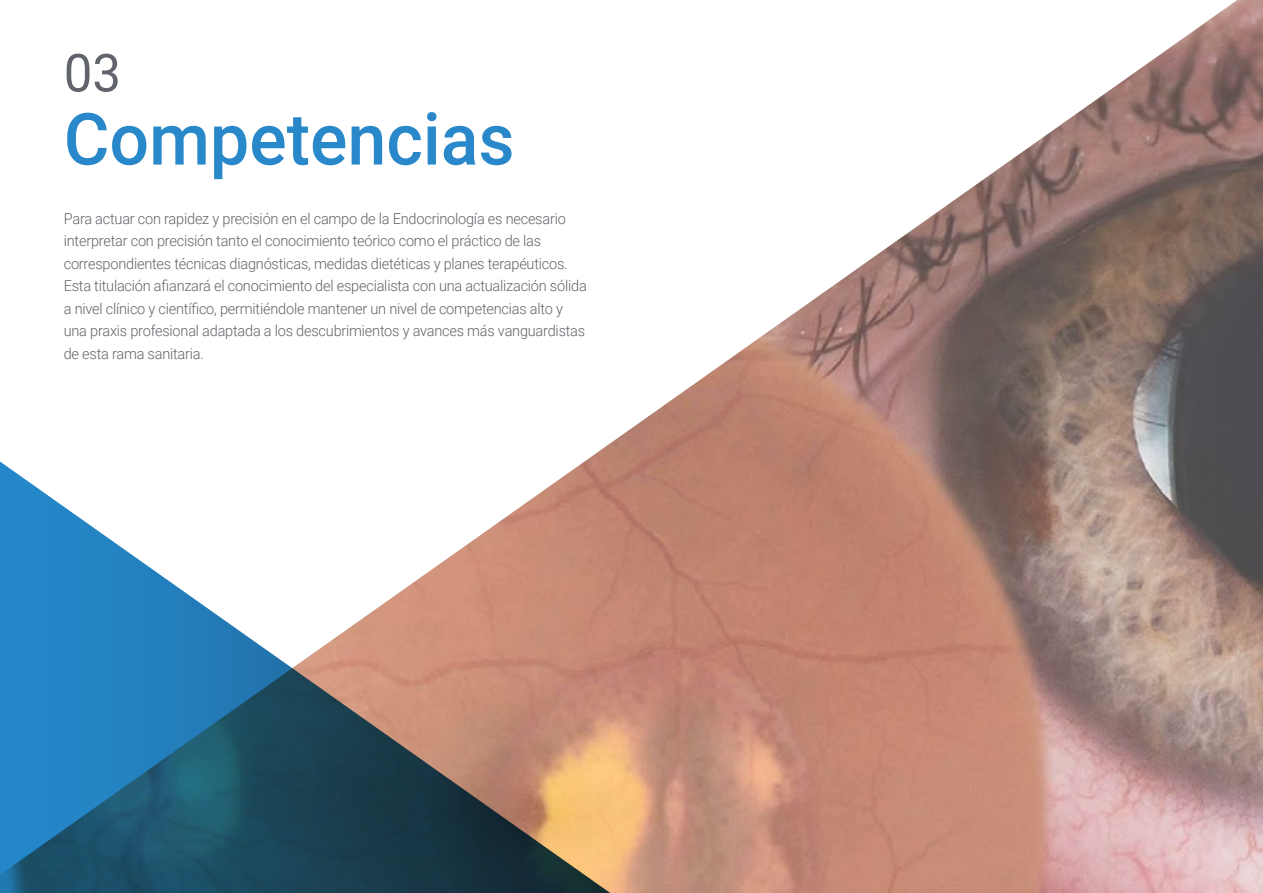
<style>
.page{position:relative;width:1263px;height:893px;background:#fff}
.page>*{position:absolute;margin:0;border:0;box-sizing:border-box;transform-origin:0 0}
.t1{font:500 72px "Roboto";color:#2988c9}
.t2{font:52.5px "Roboto";color:#61646a}
.t3{font:300 15px/22.5px "Roboto";letter-spacing:-.015em;color:#61646a}
</style>
<div class="page">
<img style="left:606px;top:0;width:657px;height:893px">
<svg style="left:0;top:446px;width:640px;height:447px"></svg>
<h2 class="t2" style="left:64px;top:36px;width:59px">03</h2>
<h1 class="t1" style="left:64px;top:89px;width:452px">Competencias</h1>
<p class="t3" style="left:64px;top:207px;width:524px">Para actuar con rapidez y precisión en el campo de la Endocrinología es necesario interpretar con precisión tanto el conocimiento teórico como el práctico de las correspondientes técnicas diagnósticas, medidas dietéticas y planes terapéuticos.<br>Esta titulación afianzará el conocimiento del especialista con una actualización sólida a nivel clínico y científico, permitiéndole mantener un nivel de competencias alto y una praxis profesional adaptada a los descubrimientos y avances más vanguardistas de esta rama sanitaria.</p>
</div>
